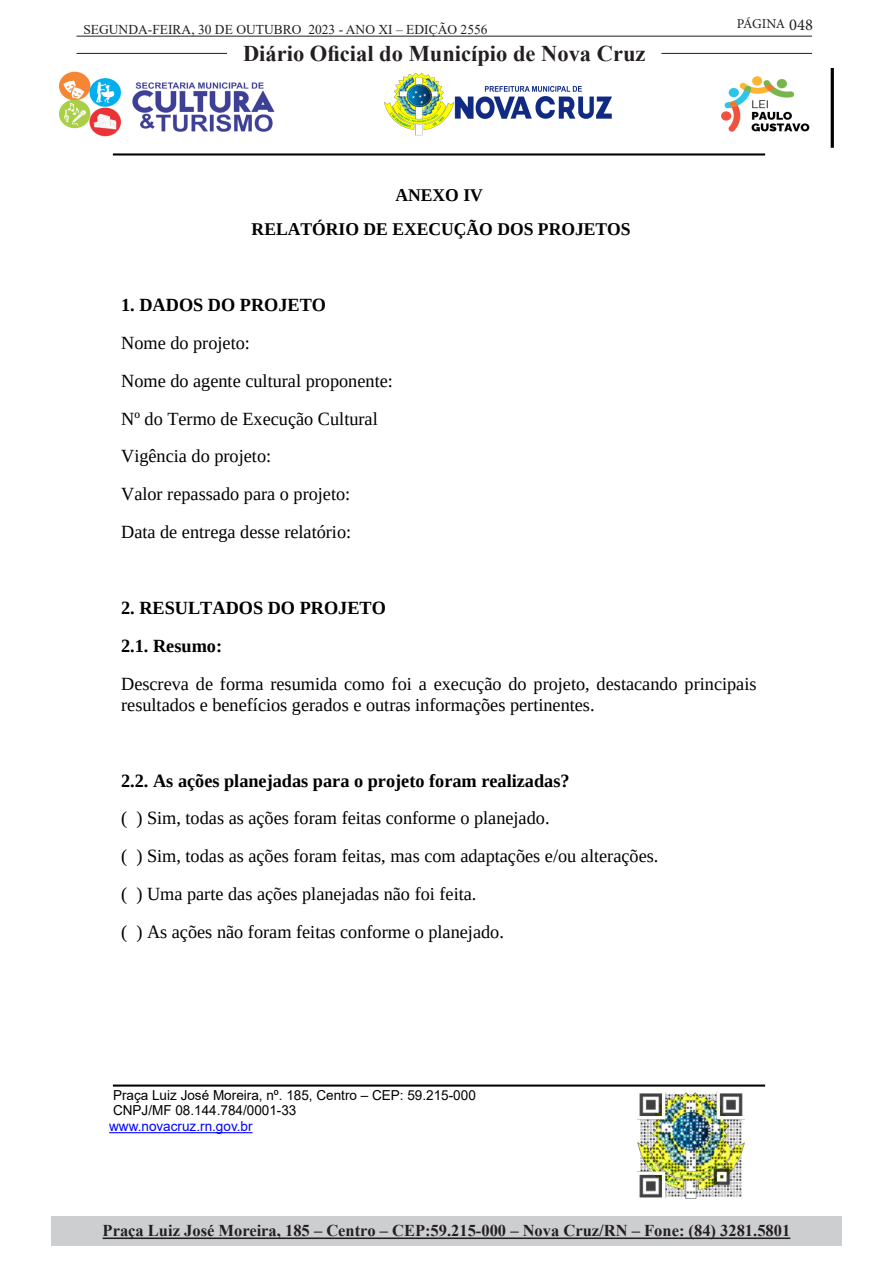
<style>
.page{position:relative;width:893px;height:1263px;background:#fff}
.page>*{position:absolute;margin:0;border:0;box-sizing:border-box;transform-origin:0 0}
.t1{font:700 22.5px "Times New Roman";color:#231f20}
.t2{font:18.6px/37.8px "Liberation Serif";color:#000}
.t3{font:700 17.85px/34.2px "Liberation Serif";color:#000;text-align:center}
.t4{font:700 16.5px "Times New Roman";color:#231f20}
.t5{font:13.8px/15.8px "Arial";color:#000}
.t6{font:13.5px "Times New Roman";color:#231f20}
.t7{font:13.5px "Minion Pro";letter-spacing:-.03em;color:#231f20}
.s1{font-weight:700}
.s2{font-size:16.5px}
.s3{color:#00f}
</style>
<div class="page">
<hr style="left:77px;top:36px;width:735px;height:1px;background:#231f20">
<hr style="left:77px;top:53px;width:150px;height:1px;background:#231f20">
<hr style="left:661px;top:53px;width:151px;height:1px;background:#231f20">
<div style="left:51px;top:1216px;width:791px;height:29px;background:#cdced0"></div>
<hr style="left:103px;top:1237px;width:687px;height:2px;background:#231f20">
<hr style="left:109px;top:1132px;width:143px;height:1px;background:#00f">
<hr style="left:113px;top:153px;width:652px;height:2px;background:#000">
<hr style="left:113px;top:1084px;width:652px;height:2px;background:#000">
<img style="left:637px;top:1092px;width:108px;height:106px">
<img style="left:60px;top:68px;width:773px;height:80px">
<p class="t6" style="left:83px;top:20px;width:406px">SEGUNDA-FEIRA, 30 DE OUTUBRO 2023 - ANO XI – EDIÇÃO 2556</p>
<p class="t1" style="left:243px;top:37px;width:404px">Diário Oficial do Município de Nova Cruz</p>
<p class="t3" style="left:252px;top:178px;width:381px">ANEXO IV<br>RELATÓRIO DE EXECUÇÃO DOS PROJETOS</p>
<p class="t2" style="left:121px;top:286px;width:273px"><span class="s1">1. DADOS DO PROJETO<br></span>Nome do projeto:<br>Nome do agente cultural proponente:<br>Nº do Termo de Execução Cultural<br>Vigência do projeto:<br>Valor repassado para o projeto:<br>Data de entrega desse relatório:</p>
<p class="t7" style="left:737px;top:15px;width:78px">PÁGINA <span class="s2">048</span></p>
<p class="t2" style="left:121px;top:589px;width:637px"><span class="s1">2. RESULTADOS DO PROJETO<br>2.1. Resumo:<br></span>Descreva de forma resumida como foi a execução do projeto, destacando principais</p>
<p class="t2" style="left:121px;top:686px;width:475px">resultados e benefícios gerados e outras informações pertinentes.</p>
<p class="t2" style="left:121px;top:762px;width:539px"><span class="s1">2.2. As ações planejadas para o projeto foram realizadas?<br></span>( ) Sim, todas as ações foram feitas conforme o planejado.<br>( ) Sim, todas as ações foram feitas, mas com adaptações e/ou alterações. ( ) Uma parte das ações planejadas não foi feita.<br>( ) As ações não foram feitas conforme o planejado.</p>
<p class="t5" style="left:109px;top:1087px;width:368px">Praça Luiz José Moreira, nº. 185, Centro – CEP: 59.215-000<br>CNPJ/MF 08.144.784/0001-33<br><span class="s3">www.novacruz.rn.gov.br</span></p>
<p class="t4" style="left:103px;top:1219px;width:689px">Praça Luiz José Moreira, 185 – Centro – CEP:59.215-000 – Nova Cruz/RN – Fone: (84) 3281.5801</p>
</div>
